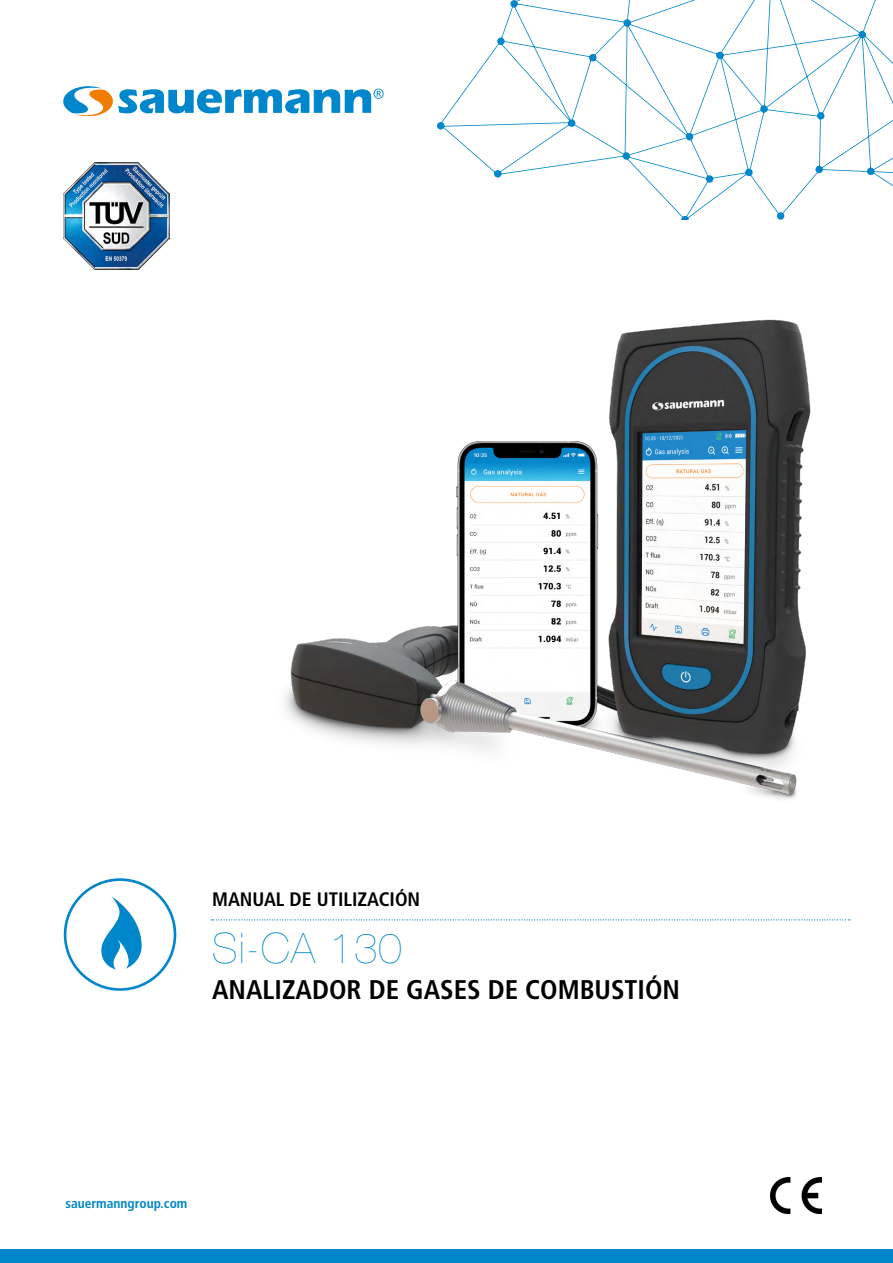
<style>
.page{position:relative;width:893px;height:1263px;background:#fff}
.page>*{position:absolute;margin:0;border:0;box-sizing:border-box;transform-origin:0 0}
.t1{font:200 42px "Helvetica Neue LT Std";letter-spacing:.03em;color:#0086ca}
.t2{font:700 condensed 27px "Frutiger LT Std";color:#000}
.t3{font:700 condensed 19.5px "Frutiger LT Std";color:#000}
.t4{font:700 condensed 13.5px "Frutiger LT Std";color:#0086ca}
</style>
<div class="page">
<svg style="left:63px;top:87px;width:321px;height:29px"></svg>
<div style="left:0;top:1250px;width:893px;height:13px;background:#0086ca"></div>
<svg style="left:211px;top:919px;width:639px;height:1px"></svg>
<div style="left:64px;top:878px;width:112px;height:113px;border:3px solid #0086ca;border-radius:50%"></div>
<svg style="left:101px;top:896px;width:41px;height:73px"></svg>
<svg style="left:437px;top:0;width:456px;height:219px"></svg>
<img style="left:771px;top:1177px;width:51px;height:36px">
<img style="left:285px;top:319px;width:526px;height:480px">
<img style="left:63px;top:163px;width:107px;height:106px">
<p class="t3" style="left:212px;top:888px;width:210px">MANUAL DE UTILIZACIÓN</p>
<h1 class="t1" style="left:212px;top:924px;width:191px">Si-CA 130</h1>
<p class="t2" style="left:212px;top:974px;width:469px">ANALIZADOR DE GASES DE COMBUSTIÓN</p>
<p class="t4" style="left:66px;top:1196px;width:123px">sauermanngroup.com</p>
</div>
